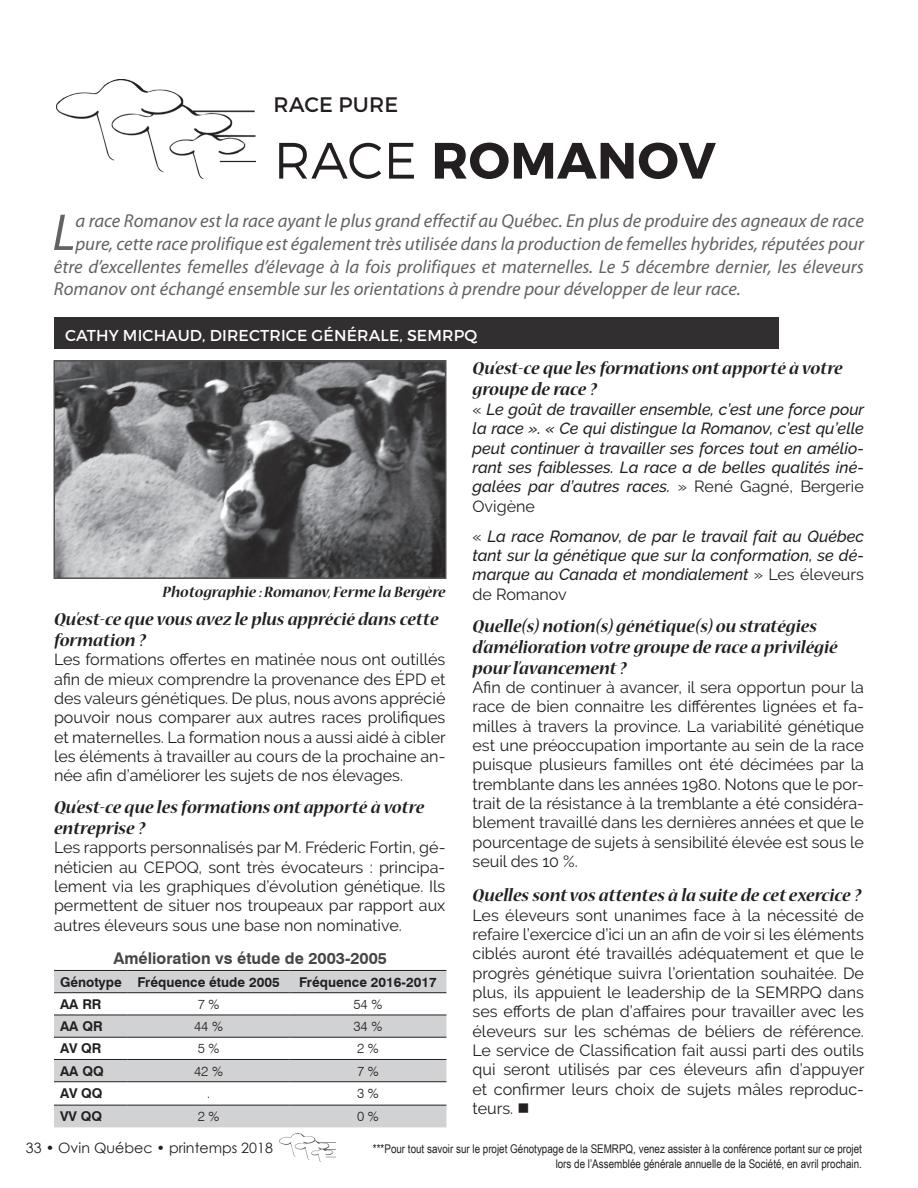
<style>
.page{position:relative;width:918px;height:1188px;background:#fff}
.page>*{position:absolute;margin:0;border:0;box-sizing:border-box;transform-origin:0 0}
.t1{font:italic 52.2px "Myriad Pro";color:#636366}
.t2{font:700 51px "Montserrat";letter-spacing:.01em;color:#231f20}
.t3{font:21px "Montserrat";letter-spacing:.01em;color:#231f20}
.t4{font:italic 700 19.5px/21px "Nueva Std";color:#231f20}
.t5{font:italic 18.75px "Myriad Pro";color:#636366}
.t6{font:italic 700 16.8px "Nueva Std";color:#231f20}
.t7{font:16.2px/19.4px "Raleway";color:#231f20;text-align:justify}
.t8{font:italic 500 16.2px/19.4px "Raleway";color:#231f20;text-align:justify}
.t9{font:700 16.2px "Swiss 721 BT";color:#454647}
.t10{font:15.75px "Montserrat";letter-spacing:.01em;color:#fff}
.t11{font:14.25px "Century Gothic";color:#231f20}
.t12{font:700 13.5px "Swiss 721 BT";color:#231f20}
.t13{font:300 13.5px "Swiss 721 BT";color:#231f20}
.t14{font:12px/14.4px "Arial Narrow";color:#231f20;text-align:right}
.s1{font-weight:300}
.s2{font-weight:400;font-style:normal}
</style>
<div class="page">
<img style="left:279px;top:1134px;width:57px;height:28px">
<img style="left:57px;top:363px;width:387px;height:213px">
<div style="left:54px;top:360px;width:393px;height:219px;border:2px solid #535355"></div>
<div style="left:54px;top:318px;width:724px;height:31px;background:#312f30"></div>
<img style="left:56px;top:79px;width:199px;height:100px">
<svg style="left:54px;top:971px;width:392px;height:156px;fill:#d1d2d4"></svg>
<hr style="left:54px;top:970px;width:74px;height:1px;background:#231f20">
<hr style="left:128px;top:970px;width:161px;height:1px;background:#231f20">
<hr style="left:289px;top:970px;width:157px;height:1px;background:#231f20">
<hr style="left:54px;top:992px;width:74px;height:1px;background:#231f20">
<hr style="left:128px;top:992px;width:161px;height:1px;background:#231f20">
<hr style="left:289px;top:992px;width:157px;height:1px;background:#231f20">
<hr style="left:54px;top:1015px;width:74px;height:1px;background:#231f20">
<hr style="left:128px;top:1015px;width:161px;height:1px;background:#231f20">
<hr style="left:289px;top:1015px;width:157px;height:1px;background:#231f20">
<hr style="left:54px;top:1037px;width:74px;height:1px;background:#231f20">
<hr style="left:128px;top:1037px;width:161px;height:1px;background:#231f20">
<hr style="left:289px;top:1037px;width:157px;height:1px;background:#231f20">
<hr style="left:54px;top:1059px;width:74px;height:1px;background:#231f20">
<hr style="left:128px;top:1059px;width:161px;height:1px;background:#231f20">
<hr style="left:289px;top:1059px;width:157px;height:1px;background:#231f20">
<hr style="left:54px;top:1081px;width:74px;height:1px;background:#231f20">
<hr style="left:128px;top:1081px;width:161px;height:1px;background:#231f20">
<hr style="left:289px;top:1081px;width:157px;height:1px;background:#231f20">
<hr style="left:54px;top:1105px;width:74px;height:1px;background:#231f20">
<hr style="left:128px;top:1105px;width:161px;height:1px;background:#231f20">
<hr style="left:289px;top:1105px;width:157px;height:1px;background:#231f20">
<p class="t3" style="left:274px;top:92px;width:126px">RACE PURE</p>
<h2 class="t2" style="left:274px;top:129px;width:444px"><span class="s1">RACE</span> ROMANOV</h2>
<h1 class="t1" style="left:52px;top:200px;width:25px">L</h1>
<p class="t5" style="left:75px;top:210px;width:790px">a race Romanov est la race ayant le plus grand effectif au Québec. En plus de produire des agneaux de race</p>
<p class="t5" style="left:75px;top:232px;width:790px">pure, cette race prolifique est également très utilisée dans la production de femelles hybrides, réputées pour</p>
<p class="t5" style="left:54px;top:255px;width:811px">être d’excellentes femelles d’élevage à la fois prolifiques et maternelles. Le 5 décembre dernier, les éleveurs</p>
<p class="t5" style="left:54px;top:277px;width:688px">Romanov ont échangé ensemble sur les orientations à prendre pour développer de leur race.</p>
<p class="t10" style="left:65px;top:326px;width:174px">CATHY MICHAU D, DIREC</p>
<p class="t10" style="left:260px;top:326px;width:219px">TRICE GÉNÉRALE, SEMRPQ</p>
<p class="t6" style="left:163px;top:585px;width:285px">Photographie : Romanov, Ferme la Bergère</p>
<p class="t4" style="left:54px;top:609px;width:386px">Qu’est-ce que vous avez le plus apprécié dans cette formation ?</p>
<p class="t7" style="left:54px;top:650px;width:393px">Les formations offertes en matinée nous ont outillés afin de mieux comprendre la provenance des ÉPD et des valeurs génétiques. De plus, nous avons apprécié pouvoir nous comparer aux autres races prolifiques et maternelles. La formation nous a aussi aidé à cibler les éléments à travailler au cours de la prochaine an&shy;née afin d’améliorer les sujets de nos élevages.</p>
<p class="t4" style="left:54px;top:797px;width:372px">Qu’est-ce que les formations ont apporté à votre entreprise ?</p>
<p class="t7" style="left:54px;top:838px;width:393px">Les rapports personnalisés par M. Fréderic Fortin, gé&shy;néticien au CEPOQ, sont très évocateurs : principa&shy;lement via les graphiques d’évolution génétique. Ils permettent de situer nos troupeaux par rapport aux autres éleveurs sous une base non nominative.</p>
<p class="t9" style="left:113px;top:949px;width:275px">Amélioration vs étude de 2003-2005</p>
<p class="t12" style="left:60px;top:974px;width:221px">Génotype Fréquence étude 2005</p>
<p class="t12" style="left:299px;top:974px;width:139px">Fréquence 2016-2017</p>
<p class="t12" style="left:60px;top:996px;width:43px">AA RR</p>
<p class="t13" style="left:198px;top:996px;width:23px">7 %</p>
<p class="t13" style="left:353px;top:996px;width:30px">54 %</p>
<p class="t12" style="left:60px;top:1018px;width:44px">AA QR</p>
<p class="t13" style="left:194px;top:1018px;width:30px">44 %</p>
<p class="t13" style="left:353px;top:1018px;width:30px">34 %</p>
<p class="t12" style="left:60px;top:1040px;width:43px">AV QR</p>
<p class="t13" style="left:198px;top:1040px;width:23px">5 %</p>
<p class="t13" style="left:357px;top:1040px;width:23px">2 %</p>
<p class="t12" style="left:60px;top:1063px;width:45px">AA QQ</p>
<p class="t13" style="left:194px;top:1063px;width:30px">42 %</p>
<p class="t13" style="left:357px;top:1063px;width:23px">7 %</p>
<p class="t12" style="left:60px;top:1085px;width:44px">AV QQ</p>
<p class="t13" style="left:207px;top:1085px;width:5px">.</p>
<p class="t13" style="left:357px;top:1085px;width:23px">3 %</p>
<p class="t12" style="left:60px;top:1108px;width:44px">VV QQ</p>
<p class="t13" style="left:198px;top:1108px;width:23px">2 %</p>
<p class="t13" style="left:357px;top:1108px;width:23px">0 %</p>
<p class="t4" style="left:472px;top:359px;width:372px">Qu’est-ce que les formations ont apporté à votre groupe de race ?</p>
<p class="t8" style="left:472px;top:399px;width:393px"><span class="s2">«</span> Le goût de travailler ensemble, c’est une force pour la race ». « Ce qui distingue la Romanov, c’est qu’elle peut continuer à travailler ses forces tout en amélio&shy;rant ses faiblesses. La race a de belles qualités iné&shy;galées par d’autres races. <span class="s2">» René Gagné, Bergerie Ovigène</span></p>
<p class="t8" style="left:472px;top:526px;width:393px"><span class="s2">«</span> La race Romanov, de par le travail fait au Québec tant sur la génétique que sur la conformation, se dé&shy;marque au Canada et mondialement <span class="s2">» Les éleveurs de Romanov</span></p>
<p class="t4" style="left:472px;top:616px;width:367px">Quelle(s) notion(s) génétique(s) ou stratégies d’amélioration votre groupe de race a privilégié pour l’avancement ?</p>
<p class="t7" style="left:472px;top:677px;width:393px">Afin de continuer à avancer, il sera opportun pour la race de bien connaitre les différentes lignées et fa&shy;milles à travers la province. La variabilité génétique est une préoccupation importante au sein de la race puisque plusieurs familles ont été décimées par la tremblante dans les années 1980. Notons que le por&shy;trait de la résistance à la tremblante a été considéra&shy;blement travaillé dans les dernières années et que le pourcentage de sujets à sensibilité élevée est sous le seuil des 10 %.</p>
<p class="t4" style="left:472px;top:886px;width:390px">Quelles sont vos attentes à la suite de cet exercice ?</p>
<p class="t7" style="left:472px;top:905px;width:393px">Les éleveurs sont unanimes face à la nécessité de refaire l’exercice d’ici un an afin de voir si les éléments ciblés auront été travaillés adéquatement et que le progrès génétique suivra l’orientation souhaitée. De plus, ils appuient le leadership de la SEMRPQ dans ses efforts de plan d’affaires pour travailler avec les éleveurs sur les schémas de béliers de référence.<br>Le service de Classification fait aussi parti des outils qui seront utilisés par ces éleveurs afin d’appuyer et confirmer leurs choix de sujets mâles reproduc&shy;teurs.</p>
<p class="t11" style="left:26px;top:1138px;width:248px">33 • Ovin Québec • printemps 2018</p>
<p class="t14" style="left:373px;top:1141px;width:490px">***Pour tout savoir sur le projet Génotypage de la SEMRPQ, venez assister à la conférence portant sur ce projet lors de l’Assemblée générale annuelle de la Société, en avril prochain.</p>
</div>
